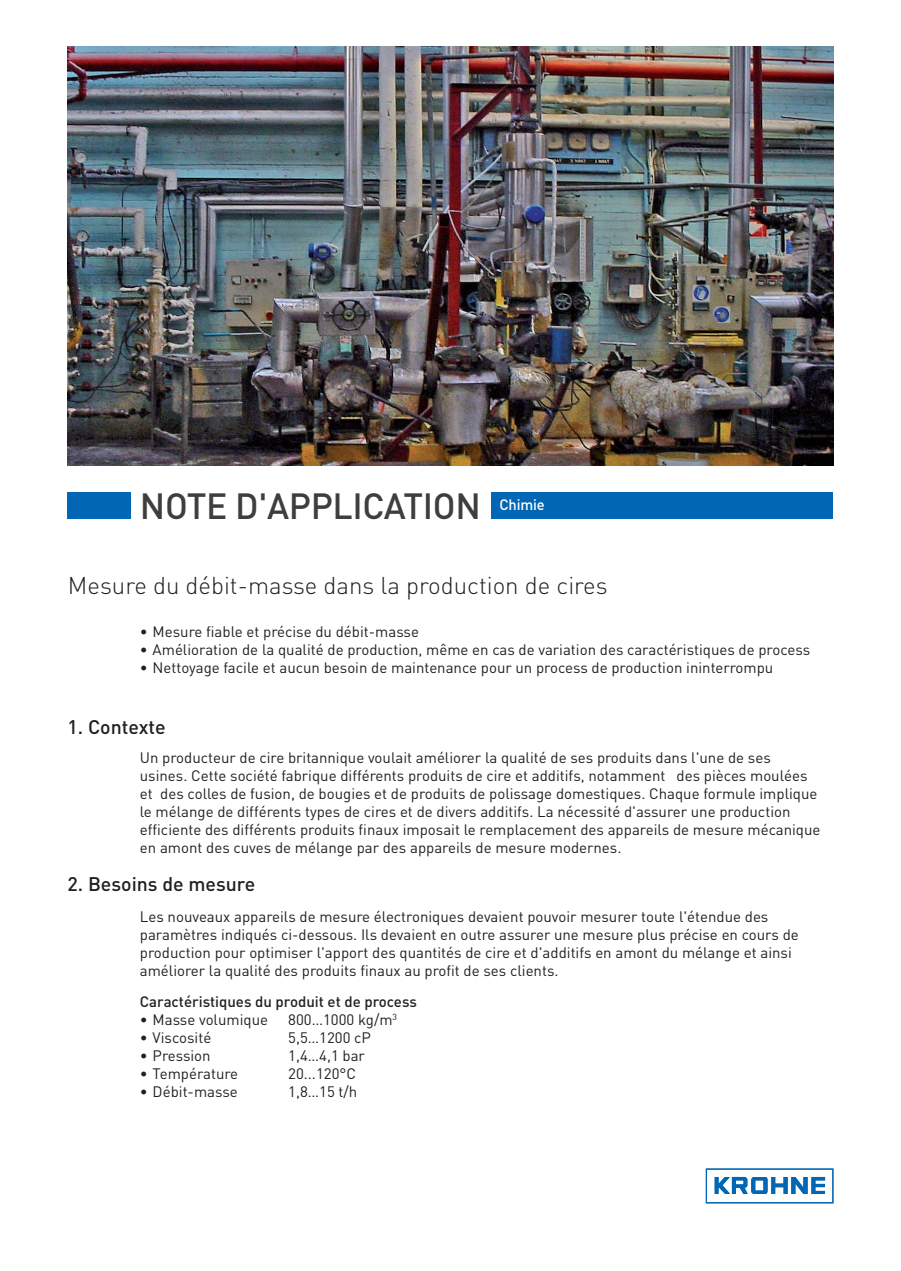
<style>
.page{position:relative;width:901px;height:1271px;background:#fff}
.page>*{position:absolute;margin:0;border:0;box-sizing:border-box;transform-origin:0 0}
.t1{font:500 36px "DIN";letter-spacing:-.01em;color:#3e3e3f}
.t2{font:300 24px "DIN";color:#231f20}
.t3{font:500 19.5px "DIN";color:#231f20}
.t4{font:15px/18px "DIN";color:#231f20}
.t5{font:500 15px "DIN";color:#231f20}
.t6{font:500 15px "DIN";letter-spacing:-.01em;color:#fff}
</style>
<div class="page">
<svg style="left:705px;top:1168px;width:128px;height:36px"></svg>
<img style="left:68px;top:46px;width:765px;height:419px">
<div style="left:67px;top:492px;width:766px;height:26px;background:#0166b3"></div>
<div style="left:131px;top:489px;width:360px;height:30px;background:#fff"></div>
<h1 class="t1" style="left:140px;top:482px;width:342px">NOTE D'APPLICATION</h1>
<p class="t6" style="left:499px;top:495px;width:47px">Chimie</p>
<h2 class="t2" style="left:68px;top:570px;width:541px">Mesure du débit-masse dans la production de cires</h2>
<p class="t4" style="left:140px;top:621px;width:280px">• Mesure fiable et précise du débit-masse</p>
<p class="t4" style="left:140px;top:639px;width:671px">• Amélioration de la qualité de production, même en cas de variation des caractéristiques de process</p>
<p class="t4" style="left:140px;top:657px;width:635px">• Nettoyage facile et aucun besoin de maintenance pour un process de production ininterrompu</p>
<h3 class="t3" style="left:67px;top:714px;width:100px">1. Contexte</h3>
<p class="t4" style="left:140px;top:748px;width:682px">Un producteur de cire britannique voulait améliorer la qualité de ses produits dans l'une de ses usines. Cette société fabrique différents produits de cire et additifs, notamment des pièces moulées et des colles de fusion, de bougies et de produits de polissage domestiques. Chaque formule implique le mélange de différents types de cires et de divers additifs. La nécessité d'assurer une production efficiente des différents produits finaux imposait le remplacement des appareils de mesure mécanique en amont des cuves de mélange par des appareils de mesure modernes.</p>
<h3 class="t3" style="left:67px;top:871px;width:189px">2. Besoins de mesure</h3>
<p class="t4" style="left:140px;top:907px;width:660px">Les nouveaux appareils de mesure électroniques devaient pouvoir mesurer toute l'étendue des paramètres indiqués ci-dessous. Ils devaient en outre assurer une mesure plus précise en cours de production pour optimiser l'apport des quantités de cire et d'additifs en amont du mélange et ainsi améliorer la qualité des produits finaux au profit de ses clients.</p>
<p class="t5" style="left:140px;top:991px;width:278px">Caractéristiques du produit et de process</p>
<p class="t4" style="left:140px;top:1009px;width:130px">• Masse volumique</p>
<p class="t4" style="left:288px;top:1009px;width:110px">800…1000 kg/m<sup>3</sup></p>
<p class="t4" style="left:140px;top:1027px;width:73px">• Viscosité</p>
<p class="t4" style="left:288px;top:1027px;width:84px">5,5…1200 cP</p>
<p class="t4" style="left:140px;top:1045px;width:72px">• Pression</p>
<p class="t4" style="left:288px;top:1045px;width:78px">1,4…4,1 bar</p>
<p class="t4" style="left:140px;top:1063px;width:100px">• Température</p>
<p class="t4" style="left:288px;top:1063px;width:69px">20...120°C</p>
<p class="t4" style="left:140px;top:1081px;width:99px">• Débit-masse</p>
<p class="t4" style="left:288px;top:1081px;width:71px">1,8…15 t/h</p>
</div>
